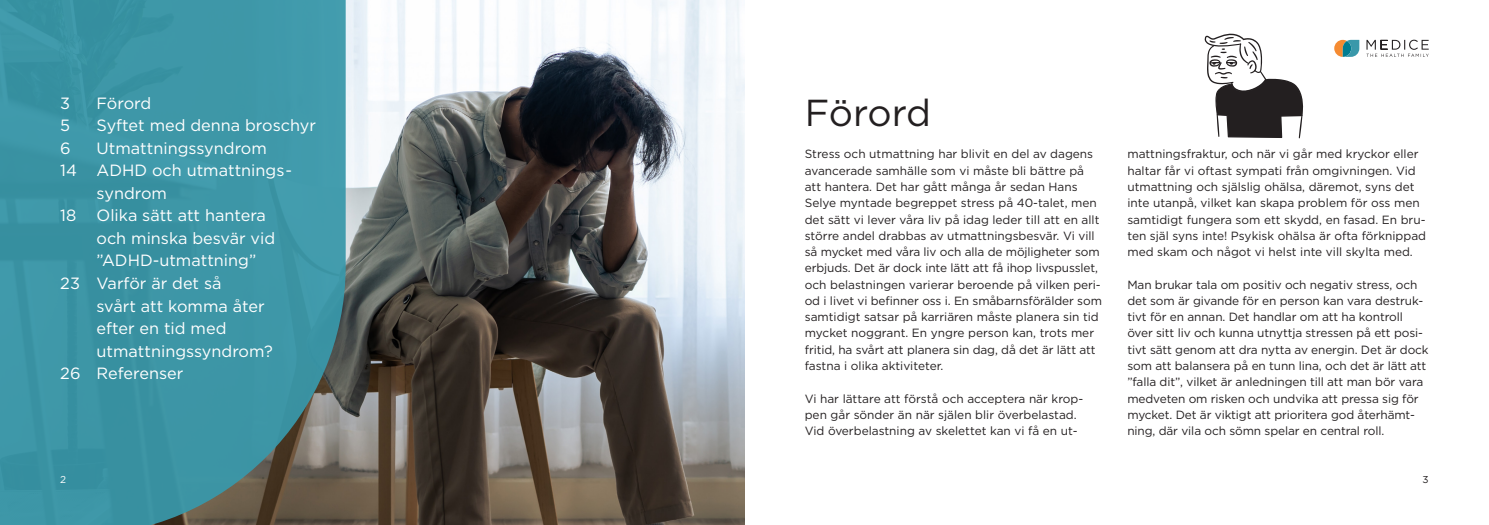
<style>
.page{position:relative;width:1489px;height:525px;background:#fff}
.page>*{position:absolute;margin:0;border:0;box-sizing:border-box;transform-origin:0 0}
.manchet{font:37.5px "Gotham";letter-spacing:-.015em;color:#231f20}
.manchet-2{font:16.25px "Gotham";color:#fff}
.brød_til_mørk_baggrund{font:11.88px/16.2px "Gotham";letter-spacing:-.01em;color:#231f20}
.sidetal{font:10px "Gotham";color:#fff}
.sidetal-2{font:10px "Gotham";color:#231f20}
</style>
<div class="page">
<img style="left:346px;top:0;width:398px;height:524px">
<svg style="left:0;top:0;width:346px;height:524px;background:#3f919f"></svg>
<svg style="left:1366px;top:40px;width:62px;height:17px"></svg>
<svg style="left:1334px;top:40px;width:25px;height:17px"></svg>
<svg style="left:1204px;top:33px;width:100px;height:105px"></svg>
<p class="manchet-2" style="left:60px;top:93px;width:11px">3</p>
<p class="manchet-2" style="left:96px;top:93px;width:56px">Förord</p>
<p class="manchet-2" style="left:60px;top:115px;width:11px">5</p>
<p class="manchet-2" style="left:96px;top:115px;width:221px">Syftet med denna broschyr</p>
<p class="manchet-2" style="left:60px;top:138px;width:12px">6</p>
<p class="manchet-2" style="left:96px;top:138px;width:172px">Utmattningssyndrom</p>
<p class="manchet-2" style="left:60px;top:160px;width:233px">14 ADHD och utmattnings-</p>
<p class="manchet-2" style="left:96px;top:183px;width:72px">syndrom</p>
<p class="manchet-2" style="left:60px;top:205px;width:207px">18 Olika sätt att hantera</p>
<p class="manchet-2" style="left:96px;top:228px;width:180px">och minska besvär vid</p>
<p class="manchet-2" style="left:96px;top:250px;width:161px">”ADHD-utmattning”</p>
<p class="manchet-2" style="left:60px;top:273px;width:163px">23 Varför är det så</p>
<p class="manchet-2" style="left:96px;top:295px;width:170px">svårt att komma åter</p>
<p class="manchet-2" style="left:96px;top:318px;width:131px">efter en tid med</p>
<p class="manchet-2" style="left:96px;top:340px;width:178px">utmattningssyndrom?</p>
<p class="manchet-2" style="left:60px;top:363px;width:125px">26 Referenser</p>
<p class="manchet" style="left:804px;top:88px;width:128px">Förord</p>
<p class="brød_til_mørk_baggrund" style="left:804px;top:146px;width:299px">Stress och utmattning har blivit en del av dagens avancerade samhälle som vi måste bli bättre på att hantera. Det har gått många år sedan Hans Selye myntade begreppet stress på 40-talet, men det sätt vi lever våra liv på idag leder till att en allt större andel drabbas av utmattningsbesvär. Vi vill så mycket med våra liv och alla de möjligheter som erbjuds. Det är dock inte lätt att få ihop livspusslet, och belastningen varierar beroende på vilken peri&shy;od i livet vi befinner oss i. En småbarnsförälder som samtidigt satsar på karriären måste planera sin tid mycket noggrant. En yngre person kan, trots mer fritid, ha svårt att planera sin dag, då det är lätt att fastna i olika aktiviteter.</p>
<p class="brød_til_mørk_baggrund" style="left:804px;top:389px;width:280px">Vi har lättare att förstå och acceptera när krop&shy;pen går sönder än när själen blir överbelastad.<br>Vid överbelastning av skelettet kan vi få en ut-</p>
<p class="brød_til_mørk_baggrund" style="left:1127px;top:146px;width:300px">mattningsfraktur, och när vi går med kryckor eller haltar får vi oftast sympati från omgivningen. Vid utmattning och själslig ohälsa, däremot, syns det inte utanpå, vilket kan skapa problem för oss men samtidigt fungera som ett skydd, en fasad. En bru&shy;ten själ syns inte! Psykisk ohälsa är ofta förknippad med skam och något vi helst inte vill skylta med.</p>
<p class="brød_til_mørk_baggrund" style="left:1127px;top:276px;width:303px">Man brukar tala om positiv och negativ stress, och det som är givande för en person kan vara destruk&shy;tivt för en annan. Det handlar om att ha kontroll över sitt liv och kunna utnyttja stressen på ett posi&shy;tivt sätt genom att dra nytta av energin. Det är dock som att balansera på en tunn lina, och det är lätt att ”falla dit”, vilket är anledningen till att man bör vara medveten om risken och undvika att pressa sig för mycket. Det är viktigt att prioritera god återhämt&shy;ning, där vila och sömn spelar en central roll.</p>
<p class="sidetal" style="left:60px;top:473px;width:7px">2</p>
<p class="sidetal-2" style="left:1422px;top:473px;width:8px">3</p>
</div>
